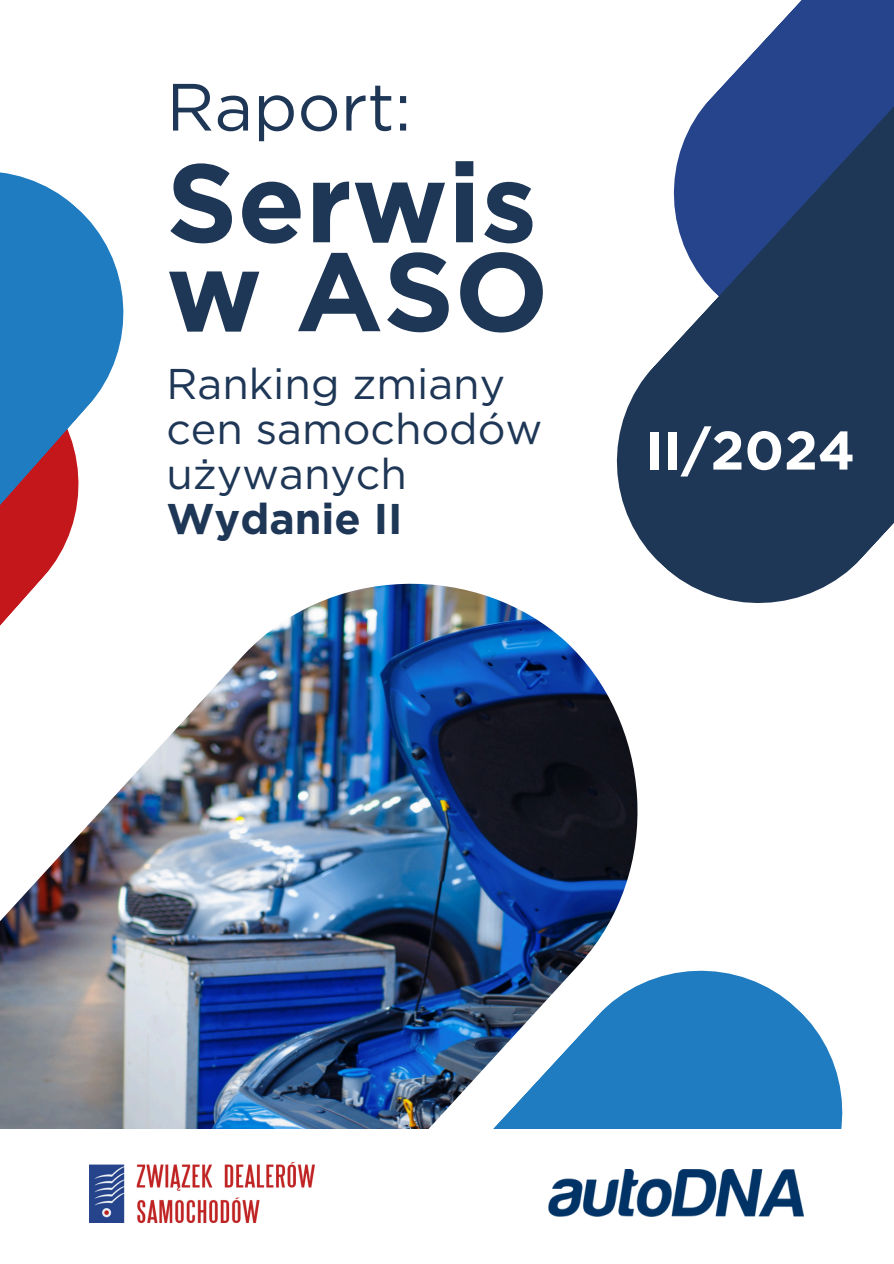
<style>
.page{position:relative;width:894px;height:1264px;background:#fff}
.page>*{position:absolute;margin:0;border:0;box-sizing:border-box;transform-origin:0 0}
.t1{font:700 111px/88.8px "Gotham";color:#1f3756}
.t2{font:66.6px "Gotham";color:#1f3756}
.t3{font:700 54.15px "Gotham";color:#fff}
.t4{font:42.9px/45px "Gotham";color:#1f3756}
.t5{font:700 42.9px "Gotham";color:#1f3756}
</style>
<div class="page">
<img style="left:0;top:583px;width:638px;height:546px">
<svg style="left:0;top:682px;width:95px;height:171px"></svg>
<svg style="left:0;top:172px;width:139px;height:510px"></svg>
<svg style="left:601px;top:0;width:292px;height:618px"></svg>
<img style="left:352px;top:955px;width:491px;height:174px">
<img style="left:548px;top:1169px;width:255px;height:47px">
<img style="left:89px;top:1162px;width:225px;height:60px">
<h1 class="t2" style="left:166px;top:67px;width:246px">Raport:</h1>
<h2 class="t1" style="left:166px;top:158px;width:384px">Serwis w ASO</h2>
<p class="t4" style="left:166px;top:361px;width:340px">Ranking zmiany</p>
<p class="t4" style="left:166px;top:406px;width:377px">cen samochodów używanych</p>
<p class="t5" style="left:166px;top:492px;width:238px">Wydanie II</p>
<p class="t3" style="left:645px;top:417px;width:211px">II/2024</p>
</div>
